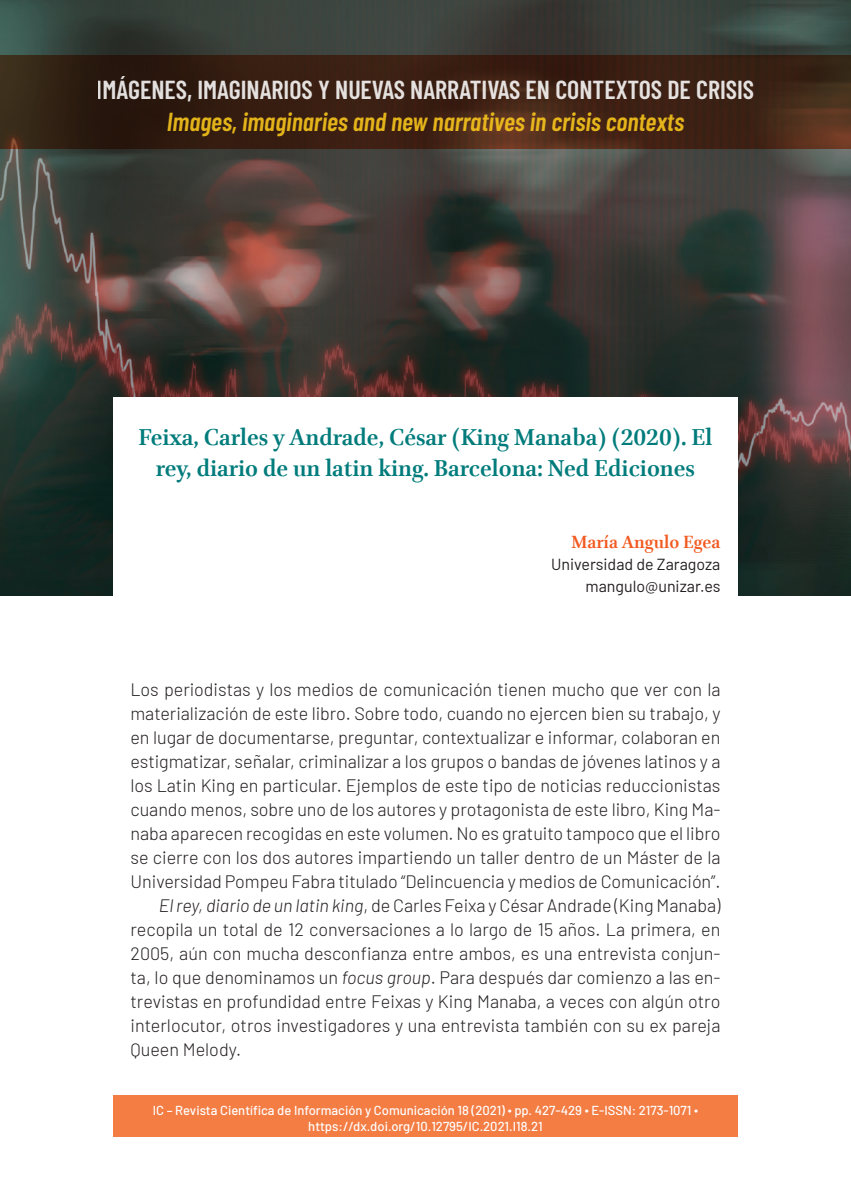
<style>
.page{position:relative;width:851px;height:1191px;background:#fff}
.page>*{position:absolute;margin:0;border:0;box-sizing:border-box;transform-origin:0 0}
._10_Título_bibliog{font:700 26px/31.2px "Brill";color:#007b7b;text-align:center}
.t1{font:600 26px "Barlow Condensed";color:#fff}
.t2{font:italic 600 26px "Barlow Condensed";color:#fecb1c}
._20_autor_2{font:700 20px "Brill";color:#f25a21}
._00_bsc_doble_esp_an{font:300 18px/24px "Barlow";letter-spacing:-.005em;color:#231f20;text-align:justify}
._00_bsc{font:300 18px/24px "Barlow";color:#231f20;text-align:justify}
._21_autores_informac{font:16px "Barlow";color:#231f20}
.t3{font:500 13px/15.6px "Barlow";color:#fff;text-align:center}
.s1{font-style:italic}
</style>
<div class="page">
<img style="left:0;top:0;width:850px;height:595px">
<div style="left:113px;top:1095px;width:624px;height:42px;background:#f47d44"></div>
<svg style="left:0;top:55px;width:850px;height:94px;background:#3b2113"></svg>
<div style="left:113px;top:397px;width:624px;height:686px;background:#fff"></div>
<h1 class="t1" style="left:97px;top:72px;width:659px">IMÁGENES, IMAGINARIOS Y NUEVAS NARRATIVAS EN CONTEXTOS DE CRISIS</h1>
<h1 class="t2" style="left:167px;top:103px;width:518px">Images, imaginaries and new narratives in crisis contexts</h1>
<p class="_10_Título_bibliog" style="left:138px;top:422px;width:575px">Feixa, Carles y Andrade, César (King Manaba) (2020). El rey, diario de un latin king. Barcelona: Ned Ediciones</p>
<p class="_20_autor_2" style="left:571px;top:528px;width:151px">María Angulo Egea</p>
<p class="_21_autores_informac" style="left:551px;top:552px;width:171px">Universidad de Zaragoza</p>
<p class="_21_autores_informac" style="left:585px;top:574px;width:136px">mangulo@unizar.es</p>
<p class="_00_bsc_doble_esp_an" style="left:130px;top:676px;width:591px">Los periodistas y los medios de comunicación tienen mucho que ver con la materialización de este libro. Sobre todo, cuando no ejercen bien su trabajo, y en lugar de documentarse, preguntar, contextualizar e informar, colaboran en estigmatizar, señalar, criminalizar a los grupos o bandas de jóvenes latinos y a los Latin King en particular. Ejemplos de este tipo de noticias reduccionistas cuando menos, sobre uno de los autores y protagonista de este libro, King Ma&shy;naba aparecen recogidas en este volumen. No es gratuito tampoco que el libro se cierre con los dos autores impartiendo un taller dentro de un Máster de la Universidad Pompeu Fabra titulado “Delincuencia y medios de Comunicación”.</p>
<p class="_00_bsc" style="left:130px;top:892px;width:591px;text-indent:28px"><span class="s1">El rey, diario de un latin king</span>, de Carles Feixa y César Andrade (King Manaba) recopila un total de 12 conversaciones a lo largo de 15 años. La primera, en 2005, aún con mucha desconfianza entre ambos, es una entrevista conjun&shy;ta, lo que denominamos un <span class="s1">focus group</span>. Para después dar comienzo a las en&shy;trevistas en profundidad entre Feixas y King Manaba, a veces con algún otro interlocutor, otros investigadores y una entrevista también con su ex pareja Queen Melody.</p>
<p class="t3" style="left:153px;top:1101px;width:546px">IC – Revista Científica de Información y Comunicación 18 (2021) ∙ pp. 427-429 ∙ E-ISSN: 2173-1071 ∙ https://dx.doi.org/10.12795/IC.2021.I18.21</p>
</div>
